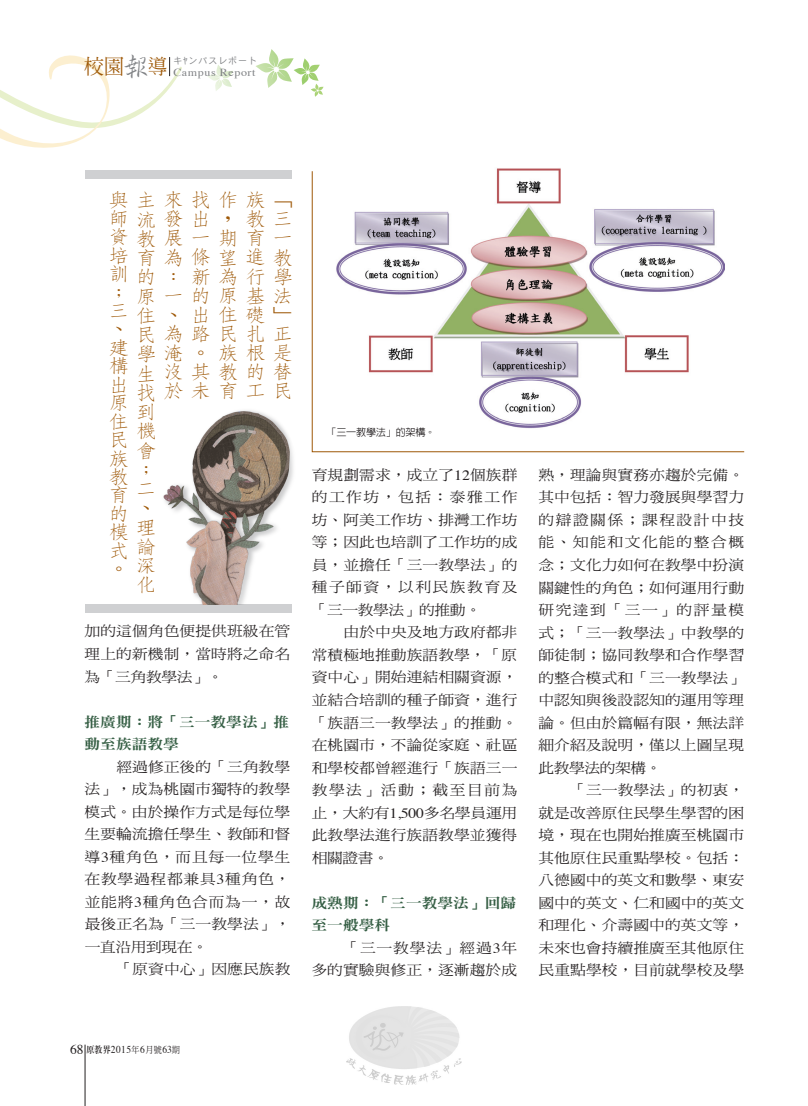
<style>
.page{position:relative;width:808px;height:1106px;background:#fff}
.page>*{position:absolute;margin:0;border:0;box-sizing:border-box;transform-origin:0 0}
.t1{font:300 18.9px/18.5px "AR Fang Song B5 HK";color:#9e5807;scale:1.11 1}
.t2{font:14.1px/22.5px "DF Ming Std W5";letter-spacing:.005em;color:#231f20;text-align:justify;scale:1.11 1}
.t3{font:14.1px/22.5px "DF Ming Std W9";color:#365f45;scale:1.11 1}
.t4{font:10.8px "Times";letter-spacing:.05em;color:#808285;scale:1.11 1}
.t5{font:10.5px "Times";letter-spacing:.05em;color:#231f20;scale:.9 1}
.t6{font:500 10.2px "AR Hei B5";letter-spacing:-.025em;color:#231f20}
.t7{font:9px "Heisei Kaku Go Std W3";letter-spacing:.1em;color:#808285}
.s1{font-family:"AR Xing Shu B5";font-weight:500;font-size:27.75px}
.s2{font-family:"Times"}
.s3{font-size:13.5px}
.s4{font-family:"AR Ming B5";font-weight:800;font-size:9px}
.s5{font-family:"DF Ming Std W5";font-size:9px}
</style>
<div class="page">
<svg style="left:256px;top:49px;width:68px;height:48px"></svg>
<svg style="left:208px;top:65px;width:25px;height:26px"></svg>
<hr style="left:85px;top:1044px;width:1px;height:62px;background:#231f20">
<svg style="left:0;top:55px;width:182px;height:93px"></svg>
<div style="left:85px;top:604px;width:206px;height:9px;background:#cfd0d2"></div>
<div style="left:85px;top:170px;width:206px;height:9px;background:#cfd0d2"></div>
<svg style="left:311px;top:170px;width:434px;height:282px"></svg>
<img style="left:163px;top:410px;width:130px;height:194px">
<img style="left:347px;top:1006px;width:114px;height:78px">
<p class="t4" style="left:84px;top:62px;width:156px"><sup>校園</sup><span class="s1">報</span><sup>導</sup> Campus Report</p>
<p class="t7" style="left:173px;top:55px;width:85px">キﾔンパスレポート</p>
<h1 class="t1" style="left:163px;top:191px;width:43px">來找</h1>
<h1 class="t1" style="left:163px;top:248px;width:18px;line-height:19px">為：一</h1>
<h1 class="t1" style="left:163px;top:314px;width:91px;line-height:38.1px">為<br>沒其教的</h1>
<h1 class="t1" style="left:163px;top:381px;width:68px">於未育</h1>
<h1 class="t1" style="left:109px;top:191px;width:92px;line-height:19px">與主<br>師<br>資教展一</h1>
<h1 class="t1" style="left:109px;top:246px;width:19px">培訓；三、建構出原住民族教育的模式。</h1>
<h1 class="t1" style="left:218px;top:191px;width:18px;line-height:19px">作，期</h1>
<h1 class="t1" style="left:218px;top:286px;width:68px;line-height:19px">原<br>住礎」</h1>
<h1 class="t1" style="left:218px;top:343px;width:68px">族根是</h1>
<h1 class="t1" style="left:245px;top:191px;width:44px;line-height:19px">族「教三育<br>進教行學基法</h1>
<h1 class="t1" style="left:245px;top:324px;width:18px">扎</h1>
<h1 class="t1" style="left:136px;top:200px;width:66px;line-height:38.7px">流發出育</h1>
<h1 class="t1" style="left:136px;top:268px;width:38px;line-height:19.2px">的<br>原住、民</h1>
<h1 class="t1" style="left:136px;top:342px;width:62px;line-height:21px">學淹。生</h1>
<h1 class="t1" style="left:136px;top:383px;width:19px;line-height:19.2px">找到機會；二、理論深化</h1>
<h1 class="t1" style="left:272px;top:229px;width:18px">一</h1>
<h1 class="t1" style="left:190px;top:248px;width:43px;line-height:19px">條望新為的<br>出<br>路民</h1>
<h1 class="t1" style="left:272px;top:314px;width:19px;line-height:38px">正替</h1>
<h1 class="t1" style="left:245px;top:381px;width:42px">工民</h1>
<p class="t2" style="left:85px;top:620px;width:187px">加的這個角色便提供班級在管理上的新機制，當時將之命名為「三角教學法」。</p>
<p class="t3" style="left:85px;top:710px;width:186px">推廣期：將「三一教學法」推動至族語教學</p>
<p class="t2" style="left:84px;top:755px;width:187px;text-indent:32px">經過修正後的「三角教學法」，成為桃園市獨特的教學模式。由於操作方式是每位學生要輪流擔任學生、教師和督導<span class="s2">3</span>種角色，而且每一位學生在教學過程都兼具<span class="s2">3</span>種角色，並能將<span class="s2">3</span>種角色合而為一，故最後正名為「三一教學法」，一直沿用到現在。</p>
<p class="t2" style="left:117px;top:957px;width:158px">「原資中心」因應民族教</p>
<p class="t6" style="left:327px;top:427px;width:110px">「三一教學法」的架構。</p>
<p class="t2" style="left:312px;top:463px;width:187px">育規劃需求，成立了<span class="s2">12</span>個族群的工作坊，包括：泰雅工作坊、阿美工作坊、排灣工作坊等；因此也培訓了工作坊的成員，並擔任「三一教學法」的種子師資，以利民族教育及「三一教學法」的推動。</p>
<p class="t2" style="left:312px;top:621px;width:187px;text-indent:32px">由於中央及地方政府都非常積極地推動族語教學，「原資中心」開始連結相關資源，並結合培訓的種子師資，進行「族語三一教學法」的推動。在桃園市，不論從家庭、社區和學校都曾經進行「族語三一教學法」活動；截至目前為止，大約有<span class="s2">1,500</span>多名學員運用此教學法進行族語教學並獲得相關證書。</p>
<p class="t3" style="left:311px;top:891px;width:186px">成熟期：「三一教學法」回歸至一般學科</p>
<p class="t2" style="left:311px;top:936px;width:187px;text-align:right">「三一教學法」經過<span class="s2">3</span>年<br>多的實驗與修正，逐漸趨於成</p>
<p class="t2" style="left:538px;top:463px;width:187px">熟，理論與實務亦趨於完備。其中包括：智力發展與學習力的辯證關係；課程設計中技能、知能和文化能的整合概念；文化力如何在教學中扮演關鍵性的角色；如何運用行動研究達到「三一」的評量模式；「三一教學法」中教學的師徒制；協同教學和合作學習的整合模式和「三一教學法」中認知與後設認知的運用等理論。但由於篇幅有限，無法詳細介紹及說明，僅以上圖呈現此教學法的架構。</p>
<p class="t2" style="left:538px;top:778px;width:187px;text-indent:32px">「三一教學法」的初衷，就是改善原住民學生學習的困境，現在也開始推廣至桃園市其他原住民重點學校。包括：八德國中的英文和數學、東安國中的英文、仁和國中的英文和理化、介壽國中的英文等，未來也會持續推廣至其他原住民重點學校，目前就學校及學</p>
<p class="t5" style="left:70px;top:1039px;width:124px"><span class="s3">68</span> <span class="s4">原教界</span>2015<span class="s5">年</span>6<span class="s5">月號</span>63<span class="s5">期</span></p>
</div>
